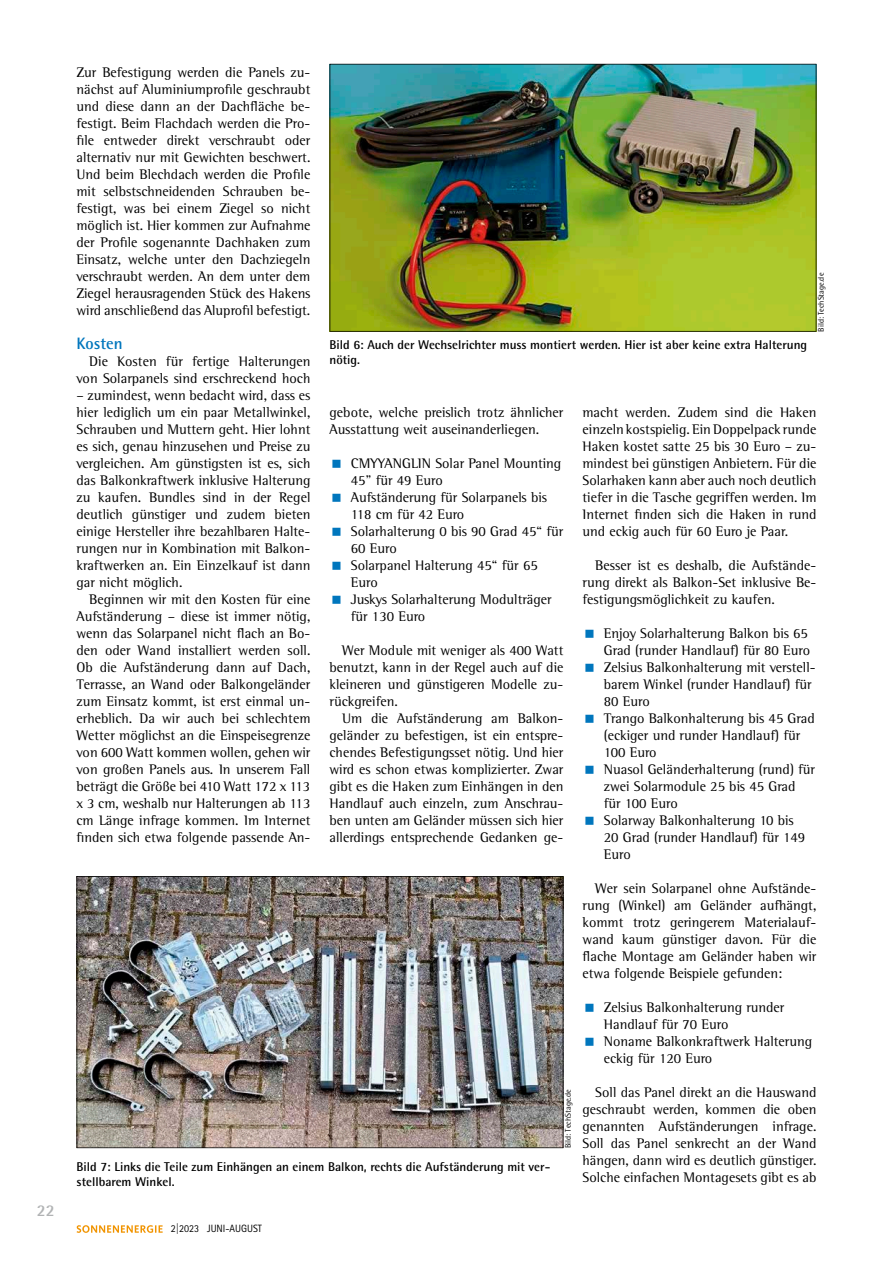
<style>
.page{position:relative;width:893px;height:1263px;background:#fff}
.page>*{position:absolute;margin:0;border:0;box-sizing:border-box;transform-origin:0 0}
.t1{font:700 16.5px "Rotis Semi Sans Std";color:#0076bd}
.t2{font:700 16.5px "Rotis Semi Sans Std";color:#b1b3b4}
.t3{font:14.25px/17px "Rotis Semi Serif Std";color:#000;text-align:justify}
.t4{font:700 12.75px/15px "Rotis Semi Sans Std";color:#000}
.t5{font:10.65px "Rotis Sans Serif Std";color:#000;scale:.95 1}
.t6{font:8.25px "Rotis Semi Sans Std";color:#000}
</style>
<div class="page">
<svg style="left:77px;top:1225px;width:86px;height:8px"></svg>
<img style="left:77px;top:876px;width:486px;height:272px">
<img style="left:330px;top:64px;width:486px;height:268px">
<p class="t2" style="left:37px;top:1200px;width:19px">22</p>
<p class="t3" style="left:77px;top:63px;width:235px">Zur Befestigung werden die Panels zu&shy;nächst auf Aluminiumprofile geschraubt und diese dann an der Dachfläche be&shy;festigt. Beim Flachdach werden die Pro&shy;file entweder direkt verschraubt oder alternativ nur mit Gewichten beschwert.<br>Und beim Blechdach werden die Profile mit selbstschneidenden Schrauben be&shy;festigt, was bei einem Ziegel so nicht möglich ist. Hier kommen zur Aufnahme der Profile sogenannte Dachhaken zum Einsatz, welche unter den Dachziegeln verschraubt werden. An dem unter dem Ziegel herausragenden Stück des Hakens wird anschließend das Aluprofil befestigt.</p>
<p class="t1" style="left:77px;top:333px;width:48px">Kosten</p>
<p class="t3" style="left:77px;top:352px;width:235px;text-align:right">Die Kosten für fertige Halterungen von Solarpanels sind erschreckend hoch</p>
<p class="t3" style="left:77px;top:386px;width:235px">– zumindest, wenn bedacht wird, dass es hier lediglich um ein paar Metallwinkel, Schrauben und Muttern geht. Hier lohnt es sich, genau hinzusehen und Preise zu vergleichen. Am günstigsten ist es, sich das Balkonkraftwerk inklusive Halterung zu kaufen. Bundles sind in der Regel deutlich günstiger und zudem bieten einige Hersteller ihre bezahlbaren Halte&shy;rungen nur in Kombination mit Balkon&shy;kraftwerken an. Ein Einzelkauf ist dann gar nicht möglich.</p>
<p class="t3" style="left:77px;top:591px;width:235px;text-indent:13px">Beginnen wir mit den Kosten für eine Aufständerung – diese ist immer nötig, wenn das Solarpanel nicht flach an Bo&shy;den oder Wand installiert werden soll.<br>Ob die Aufständerung dann auf Dach, Terrasse, an Wand oder Balkongeländer zum Einsatz kommt, ist erst einmal un&shy;erheblich. Da wir auch bei schlechtem Wetter möglichst an die Einspeisegrenze von 600 Watt kommen wollen, gehen wir von großen Panels aus. In unserem Fall beträgt die Größe bei 410 Watt 172 x 113 x 3 cm, weshalb nur Halterungen ab 113 cm Länge infrage kommen. Im Internet finden sich etwa folgende passende An-</p>
<p class="t6" style="left:816px;top:332px;width:60px;rotate:-90deg">Bild: TechStage.de</p>
<p class="t4" style="left:330px;top:337px;width:479px">Bild 6: Auch der Wechselrichter muss montiert werden. Hier ist aber keine extra Halterung nötig.</p>
<p class="t3" style="left:583px;top:403px;width:235px">macht werden. Zudem sind die Haken einzeln kostspielig. Ein Doppelpack runde Haken kostet satte 25 bis 30 Euro – zu&shy;mindest bei günstigen Anbietern. Für die Solarhaken kann aber auch noch deutlich tiefer in die Tasche gegriffen werden. Im Internet finden sich die Haken in rund und eckig auch für 60 Euro je Paar.</p>
<p class="t3" style="left:583px;top:557px;width:235px;text-indent:13px">Besser ist es deshalb, die Aufstände&shy;rung direkt als Balkon-Set inklusive Be&shy;festigungsmöglichkeit zu kaufen.</p>
<p class="t3" style="left:604px;top:625px;width:213px;text-align:left">Enjoy Solarhalterung Balkon bis 65<br>Grad (runder Handlauf) für 80 Euro<br>Zelsius Balkonhalterung mit verstell&shy;barem Winkel (runder Handlauf) für<br>80 Euro<br>Trango Balkonhalterung bis 45 Grad (eckiger und runder Handlauf) für<br>100 Euro<br>Nuasol Geländerhalterung (rund) für zwei Solarmodule 25 bis 45 Grad für 100 Euro<br>Solarway Balkonhalterung 10 bis<br>20 Grad (runder Handlauf) für 149<br>Euro</p>
<p class="t3" style="left:583px;top:880px;width:235px;text-indent:13px">Wer sein Solarpanel ohne Aufstände&shy;rung (Winkel) am Geländer aufhängt, kommt trotz geringerem Materialauf&shy;wand kaum günstiger davon. Für die flache Montage am Geländer haben wir etwa folgende Beispiele gefunden:</p>
<p class="t3" style="left:604px;top:999px;width:210px;text-align:left">Zelsius Balkonhalterung runder<br>Handlauf für 70 Euro<br>Noname Balkonkraftwerk Halterung eckig für 120 Euro</p>
<p class="t3" style="left:583px;top:1084px;width:235px;text-indent:13px">Soll das Panel direkt an die Hauswand geschraubt werden, kommen die oben genannten Aufständerungen infrage.<br>Soll das Panel senkrecht an der Wand hängen, dann wird es deutlich günstiger.<br>Solche einfachen Montagesets gibt es ab</p>
<p class="t3" style="left:330px;top:404px;width:235px">gebote, welche preislich trotz ähnlicher<br>Ausstattung weit auseinanderliegen.</p>
<p class="t3" style="left:351px;top:455px;width:214px;text-align:left">CMYYANGLIN Solar Panel Mounting<br>45” für 49 Euro<br>Aufständerung für Solarpanels bis<br>118 cm für 42 Euro<br>Solarhalterung 0 bis 90 Grad 45“ für<br>60 Euro<br>Solarpanel Halterung 45“ für 65<br>Euro<br>Juskys Solarhalterung Modulträger für 130 Euro</p>
<p class="t3" style="left:330px;top:642px;width:235px;text-indent:13px">Wer Module mit weniger als 400 Watt benutzt, kann in der Regel auch auf die kleineren und günstigeren Modelle zu&shy;rückgreifen.</p>
<p class="t3" style="left:330px;top:710px;width:235px;text-indent:13px">Um die Aufständerung am Balkon&shy;geländer zu befestigen, ist ein entspre&shy;chendes Befestigungsset nötig. Und hier wird es schon etwas komplizierter. Zwar gibt es die Haken zum Einhängen in den Handlauf auch einzeln, zum Anschrau&shy;ben unten am Geländer müssen sich hier allerdings entsprechende Gedanken ge-</p>
<p class="t6" style="left:563px;top:1148px;width:60px;rotate:-90deg">Bild: TechStage.de</p>
<p class="t4" style="left:77px;top:1159px;width:475px">Bild 7: Links die Teile zum Einhängen an einem Balkon, rechts die Aufständerung mit ver&shy;stellbarem Winkel.</p>
<p class="t5" style="left:171px;top:1222px;width:97px">2|2023 JUNI-AUGUST</p>
</div>
